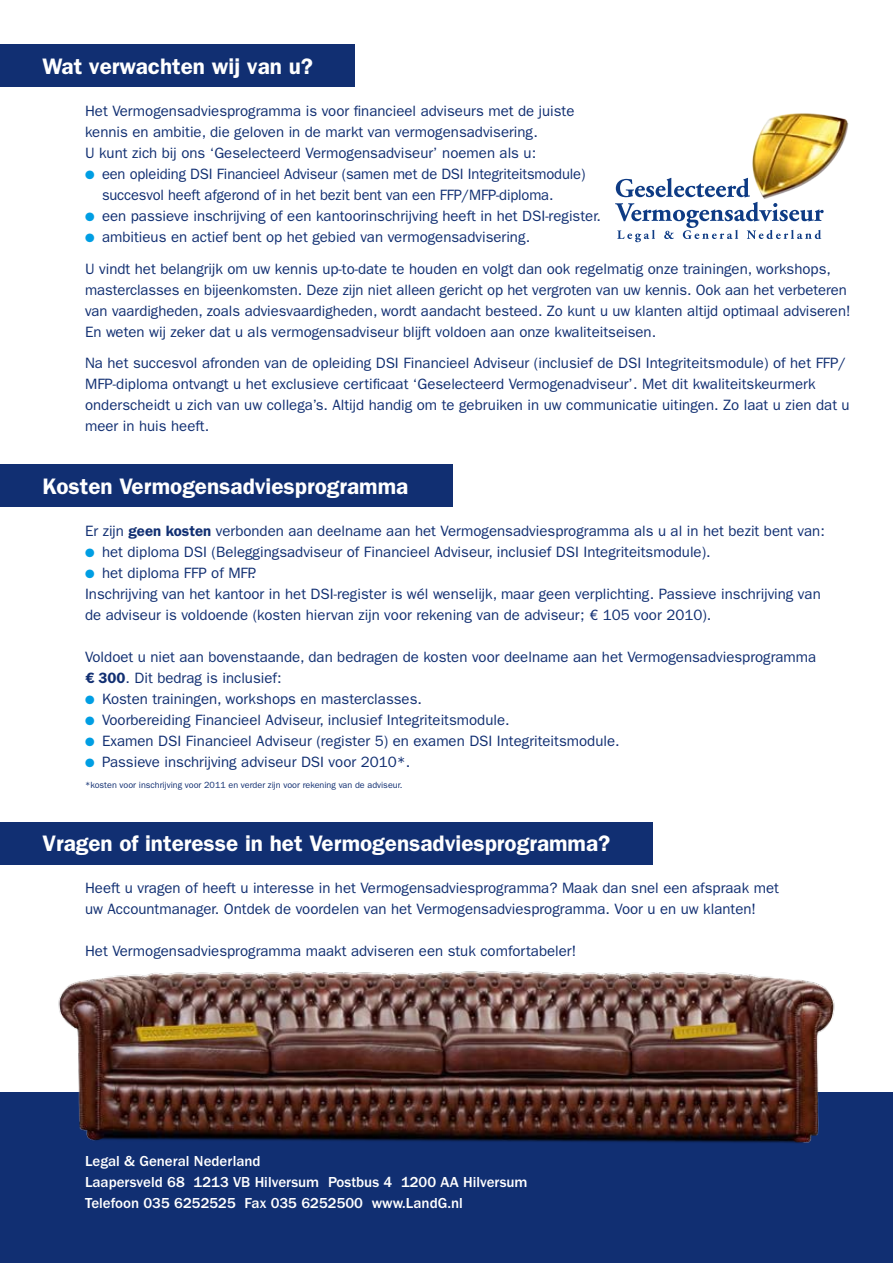
<style>
.page{position:relative;width:893px;height:1263px;background:#fff}
.page>*{position:absolute;margin:0;border:0;box-sizing:border-box;transform-origin:0 0}
.t1{font:600 22.5px "Franklin Gothic LT";color:#fff}
.t2{font:15px/21px "Franklin Gothic LT";color:#112f72}
.t3{font:500 15px/21px "Franklin Gothic LT";color:#fff}
.t4{font:9px "Franklin Gothic LT";color:#112f72}
.s1{color:#009ee3}
.s2{font-weight:600}
</style>
<div class="page">
<div style="left:0;top:1093px;width:893px;height:170px;background:#112f72"></div>
<img style="left:10px;top:971px;width:873px;height:172px">
<div style="left:0;top:44px;width:354px;height:43px;background:#112f72"></div>
<div style="left:0;top:465px;width:452px;height:42px;background:#112f72"></div>
<div style="left:0;top:822px;width:652px;height:42px;background:#112f72"></div>
<svg style="left:615px;top:178px;width:209px;height:64px"></svg>
<img style="left:751px;top:113px;width:98px;height:89px">
<h1 class="t1" style="left:43px;top:53px;width:272px">Wat verwachten wij van u?</h1>
<p class="t2" style="left:85px;top:101px;width:491px">Het Vermogensadviesprogramma is voor financieel adviseurs met de juiste kennis en ambitie, die geloven in de markt van vermogensadvisering.<br>U kunt zich bij ons ‘Geselecteerd Vermogensadviseur’ noemen als u:</p>
<p class="t2" style="left:102px;top:164px;width:485px;text-indent:-17px"><span class="s1">●</span> een opleiding DSI Financieel Adviseur (samen met de DSI Integriteitsmodule) succesvol heeft afgerond of in het bezit bent van een FFP/MFP-diploma.</p>
<p class="t2" style="left:85px;top:206px;width:518px"><span class="s1">●</span> een passieve inschrijving of een kantoorinschrijving heeft in het DSI-register.</p>
<p class="t2" style="left:85px;top:221px;width:747px;line-height:31.5px"><span class="s1">●</span> ambitieus en actief bent op het gebied van vermogensadvisering.<br>U vindt het belangrijk om uw kennis up-to-date te houden en volgt dan ook regelmatig onze trainingen, workshops,</p>
<p class="t2" style="left:85px;top:279px;width:767px">masterclasses en bijeenkomsten. Deze zijn niet alleen gericht op het vergroten van uw kennis. Ook aan het verbeteren van vaardigheden, zoals adviesvaardigheden, wordt aandacht besteed. Zo kunt u uw klanten altijd optimaal adviseren!<br>En weten wij zeker dat u als vermogensadviseur blijft voldoen aan onze kwaliteitseisen.</p>
<p class="t2" style="left:85px;top:353px;width:766px">Na het succesvol afronden van de opleiding DSI Financieel Adviseur (inclusief de DSI Integriteitsmodule) of het FFP/ MFP-diploma ontvangt u het exclusieve certificaat ‘Geselecteerd Vermogenadviseur’. Met dit kwaliteitskeurmerk onderscheidt u zich van uw collega’s. Altijd handig om te gebruiken in uw communicatie uitingen. Zo laat u zien dat u meer in huis heeft.</p>
<h1 class="t1" style="left:43px;top:473px;width:367px">Kosten Vermogensadviesprogramma</h1>
<p class="t2" style="left:85px;top:521px;width:741px">Er zijn <span class="s2">geen kosten</span> verbonden aan deelname aan het Vermogensadviesprogramma als u al in het bezit bent van:</p>
<p class="t2" style="left:85px;top:542px;width:627px"><span class="s1">●</span> het diploma DSI (Beleggingsadviseur of Financieel Adviseur, inclusief DSI Integriteitsmodule).</p>
<p class="t2" style="left:85px;top:563px;width:737px"><span class="s1">●</span> het diploma FFP of MFP.<br>Inschrijving van het kantoor in het DSI-register is wél wenselijk, maar geen verplichting. Passieve inschrijving van de adviseur is voldoende (kosten hiervan zijn voor rekening van de adviseur; € 105 voor 2010).</p>
<p class="t2" style="left:85px;top:647px;width:733px">Voldoet u niet aan bovenstaande, dan bedragen de kosten voor deelname aan het Vermogensadviesprogramma <span class="s2">€ 300</span>. Dit bedrag is inclusief:</p>
<p class="t2" style="left:85px;top:689px;width:338px"><span class="s1">●</span> Kosten trainingen, workshops en masterclasses.</p>
<p class="t2" style="left:85px;top:710px;width:426px"><span class="s1">●</span> Voorbereiding Financieel Adviseur, inclusief Integriteitsmodule.</p>
<p class="t2" style="left:85px;top:731px;width:536px"><span class="s1">●</span> Examen DSI Financieel Adviseur (register 5) en examen DSI Integriteitsmodule.</p>
<p class="t2" style="left:85px;top:752px;width:327px"><span class="s1">●</span> Passieve inschrijving adviseur DSI voor 2010*.</p>
<p class="t4" style="left:85px;top:780px;width:319px">*kosten voor inschrijving voor 2011 en verder zijn voor rekening van de adviseur.</p>
<h1 class="t1" style="left:43px;top:830px;width:569px">Vragen of interesse in het Vermogensadviesprogramma?</h1>
<p class="t2" style="left:85px;top:878px;width:695px">Heeft u vragen of heeft u interesse in het Vermogensadviesprogramma? Maak dan snel een afspraak met uw Accountmanager. Ontdek de voordelen van het Vermogensadviesprogramma. Voor u en uw klanten!</p>
<p class="t2" style="left:85px;top:941px;width:493px">Het Vermogensadviesprogramma maakt adviseren een stuk comfortabeler!</p>
<p class="t3" style="left:85px;top:1151px;width:444px">Legal &amp; General Nederland<br>Laapersveld 68 1213 VB Hilversum Postbus 4 1200 AA Hilversum<br>Telefoon 035 6252525 Fax 035 6252500 www.LandG.nl</p>
</div>
